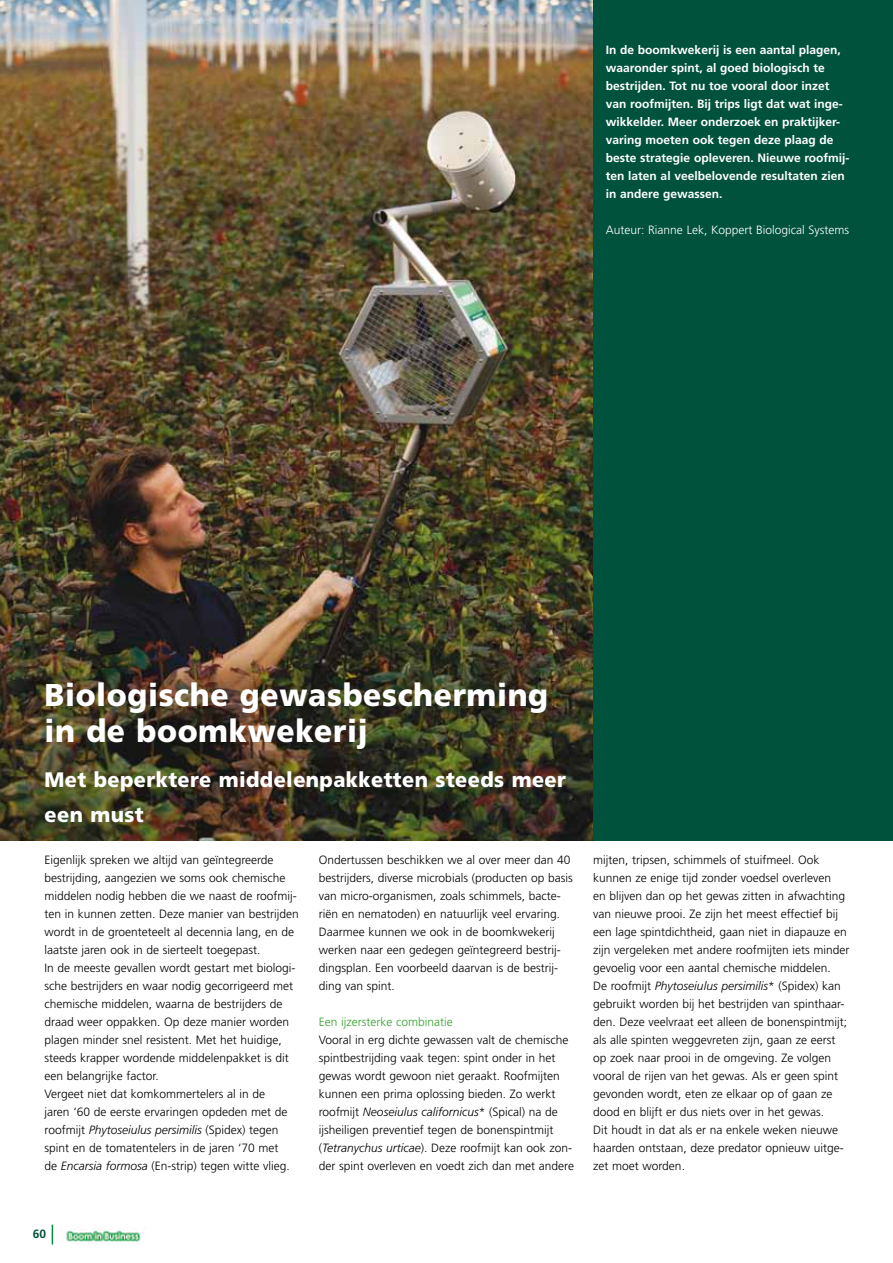
<style>
.page{position:relative;width:893px;height:1263px;background:#fff}
.page>*{position:absolute;margin:0;border:0;box-sizing:border-box;transform-origin:0 0}
.t1{font:900 31.5px/36px "Frutiger";letter-spacing:.02em;color:#fff;scale:.95 1}
.t2{font:900 21px/34.5px "Frutiger";letter-spacing:.02em;color:#fff;scale:.95 1}
.t3{font:300 12px/18px "Frutiger";color:#000}
.t4{font:700 12px/18px "Frutiger";color:#fff}
.t5{font:300 12px "Frutiger";color:#fff}
.t6{font:300 12px "Frutiger";color:#35a32c}
.t7{font:700 12px "Frutiger";color:#00523c}
.s1{font-style:italic}
</style>
<div class="page">
<svg style="left:52px;top:1225px;width:1px;height:19px"></svg>
<img style="left:66px;top:1229px;width:75px;height:15px">
<img style="left:0;top:0;width:593px;height:841px">
<div style="left:593px;top:0;width:300px;height:841px;background:#00523c"></div>
<p class="t4" style="left:606px;top:41px;width:245px">In de boomkwekerij is een aantal plagen, waaronder spint, al goed biologisch te bestrijden. Tot nu toe vooral door inzet van roofmijten. Bij trips ligt dat wat inge&shy;wikkelder. Meer onderzoek en praktijker&shy;varing moeten ook tegen deze plaag de beste strategie opleveren. Nieuwe roofmij&shy;ten laten al veelbelovende resultaten zien in andere gewassen.</p>
<p class="t5" style="left:606px;top:223px;width:245px">Auteur: Rianne Lek, Koppert Biological Systems</p>
<h1 class="t1" style="left:45px;top:677px;width:532px">Biologische gewasbescherming in de boomkwekerij</h1>
<h2 class="t2" style="left:45px;top:762px;width:550px">Met beperktere middelenpakketten steeds meer een must</h2>
<p class="t3" style="left:45px;top:851px;width:256px">Eigenlijk spreken we altijd van geïntegreerde bestrijding, aangezien we soms ook chemische middelen nodig hebben die we naast de roofmij&shy;ten in kunnen zetten. Deze manier van bestrijden wordt in de groenteteelt al decennia lang, en de laatste jaren ook in de sierteelt toegepast.<br>In de meeste gevallen wordt gestart met biologi&shy;sche bestrijders en waar nodig gecorrigeerd met chemische middelen, waarna de bestrijders de draad weer oppakken. Op deze manier worden plagen minder snel resistent. Met het huidige, steeds krapper wordende middelenpakket is dit een belangrijke factor.<br>Vergeet niet dat komkommertelers al in de<br>jaren ‘60 de eerste ervaringen opdeden met de roofmijt <span class="s1">Phytoseiulus persimilis</span> (Spidex) tegen spint en de tomatentelers in de jaren ‘70 met<br>de <span class="s1">Encarsia formosa</span> (En-strip) tegen witte vlieg.</p>
<p class="t3" style="left:319px;top:851px;width:255px">Ondertussen beschikken we al over meer dan 40 bestrijders, diverse microbials (producten op basis van micro-organismen, zoals schimmels, bacte&shy;riën en nematoden) en natuurlijk veel ervaring.<br>Daarmee kunnen we ook in de boomkwekerij werken naar een gedegen geïntegreerd bestrij&shy;dingsplan. Een voorbeeld daarvan is de bestrij&shy;ding van spint.</p>
<p class="t6" style="left:319px;top:1015px;width:135px">Een ijzersterke combinatie</p>
<p class="t3" style="left:319px;top:1031px;width:257px">Vooral in erg dichte gewassen valt de chemische spintbestrijding vaak tegen: spint onder in het gewas wordt gewoon niet geraakt. Roofmijten kunnen een prima oplossing bieden. Zo werkt roofmijt <span class="s1">Neoseiulus californicus</span>* (Spical) na de ijsheiligen preventief tegen de bonenspintmijt (<span class="s1">Tetranychus urticae</span>). Deze roofmijt kan ook zon&shy;der spint overleven en voedt zich dan met andere</p>
<p class="t3" style="left:593px;top:851px;width:258px">mijten, tripsen, schimmels of stuifmeel. Ook kunnen ze enige tijd zonder voedsel overleven<br>en blijven dan op het gewas zitten in afwachting van nieuwe prooi. Ze zijn het meest effectief bij een lage spintdichtheid, gaan niet in diapauze en zijn vergeleken met andere roofmijten iets minder gevoelig voor een aantal chemische middelen.<br>De roofmijt <span class="s1">Phytoseiulus persimilis</span>* (Spidex) kan gebruikt worden bij het bestrijden van spinthaar&shy;den. Deze veelvraat eet alleen de bonenspintmijt; als alle spinten weggevreten zijn, gaan ze eerst op zoek naar prooi in de omgeving. Ze volgen vooral de rijen van het gewas. Als er geen spint gevonden wordt, eten ze elkaar op of gaan ze dood en blijft er dus niets over in het gewas.<br>Dit houdt in dat als er na enkele weken nieuwe haarden ontstaan, deze predator opnieuw uitge&shy;zet moet worden.</p>
<p class="t7" style="left:33px;top:1227px;width:15px">60</p>
</div>
